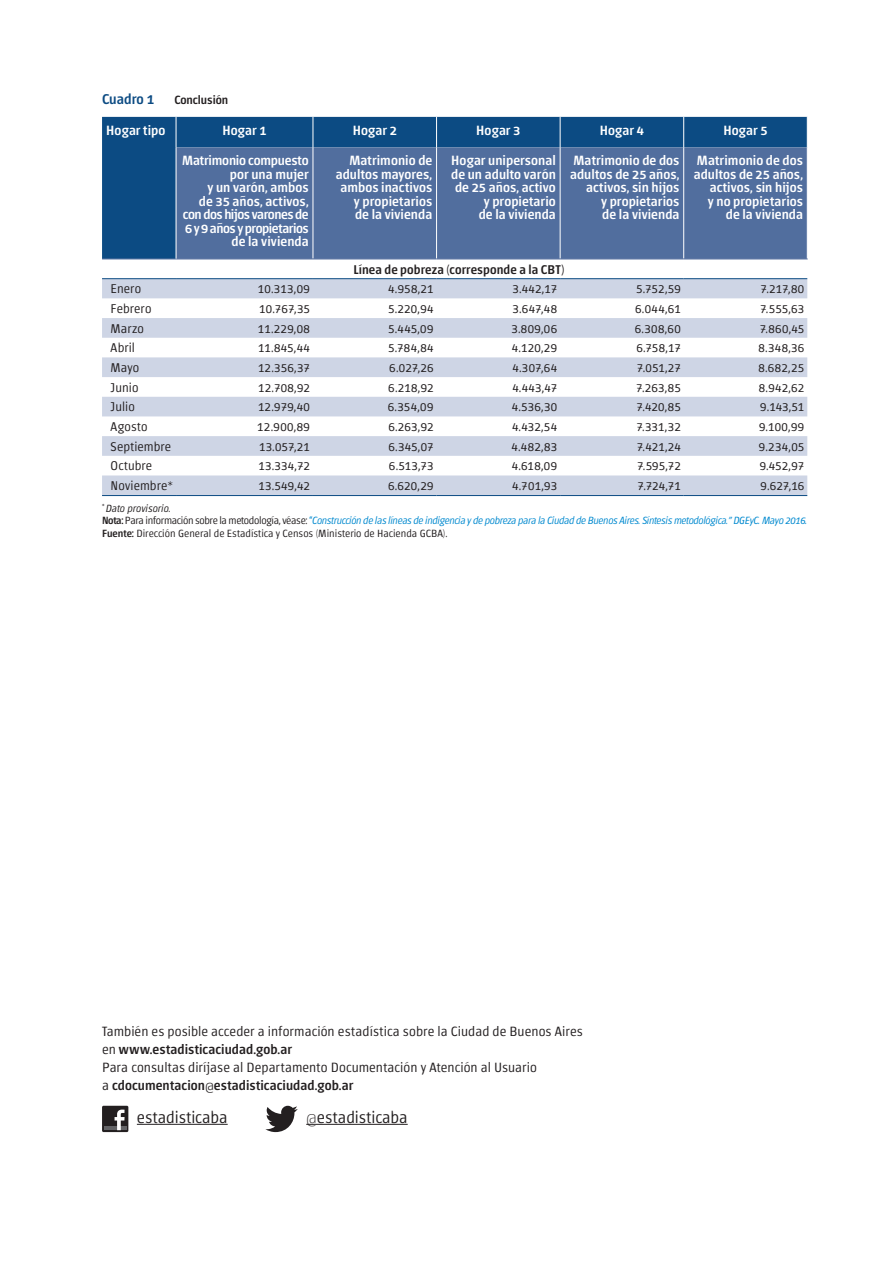
<style>
.page{position:relative;width:893px;height:1263px;background:#fff}
.page>*{position:absolute;margin:0;border:0;box-sizing:border-box;transform-origin:0 0}
.t1{font:300 16.5px "Chaco";color:#231f20}
.Titulos_continuación{font:500 14.25px "Chaco";color:#0c4b83}
.Cabezal{font:500 13.5px/13.5px "Chaco";letter-spacing:.005em;color:#fff;text-align:right}
.t2{font:300 13.5px/18px "Chaco";letter-spacing:.005em;color:#231f20}
.Datos{font:300 12.75px "Chaco";letter-spacing:.02em;color:#231f20}
.Datos-2{font:500 12.75px "Chaco";letter-spacing:.01em;color:#231f20}
.Titulos_continuación-2{font:500 12px "Chaco";color:#231f20}
.Fuente{font:italic 300 10.5px "Chaco";letter-spacing:-.03em;color:#0089cf}
.Fuente-2{font:300 10.5px "Chaco";color:#231f20}
.superindice{font:italic 300 10.5px "Chaco";color:#231f20}
.s1{font-weight:500;font-style:normal;color:#231f20}
.s2{font-style:normal;color:#231f20}
.s3{font-style:normal}
.s4{font-weight:500}
</style>
<div class="page">
<div style="left:102px;top:117px;width:705px;height:142px;background:#0c4b83"></div>
<div style="left:177px;top:147px;width:630px;height:112px;background:#516e9e"></div>
<svg style="left:102px;top:279px;width:705px;height:216px;fill:#ced5e5"></svg>
<hr style="left:313px;top:117px;width:1px;height:30px;background:#fff">
<hr style="left:436px;top:117px;width:1px;height:30px;background:#fff">
<hr style="left:560px;top:117px;width:1px;height:30px;background:#fff">
<hr style="left:683px;top:117px;width:1px;height:30px;background:#fff">
<hr style="left:313px;top:147px;width:1px;height:112px;background:#fff">
<hr style="left:436px;top:147px;width:1px;height:112px;background:#fff">
<hr style="left:560px;top:147px;width:1px;height:112px;background:#fff">
<hr style="left:683px;top:147px;width:1px;height:112px;background:#fff">
<hr style="left:102px;top:495px;width:74px;height:1px;background:#0c4b83">
<hr style="left:176px;top:495px;width:137px;height:1px;background:#0c4b83">
<hr style="left:313px;top:495px;width:124px;height:1px;background:#0c4b83">
<hr style="left:437px;top:495px;width:123px;height:1px;background:#0c4b83">
<hr style="left:560px;top:495px;width:124px;height:1px;background:#0c4b83">
<hr style="left:684px;top:495px;width:123px;height:1px;background:#0c4b83">
<hr style="left:102px;top:278px;width:74px;height:1px;background:#0c4b83">
<hr style="left:176px;top:278px;width:137px;height:1px;background:#0c4b83">
<hr style="left:313px;top:278px;width:124px;height:1px;background:#0c4b83">
<hr style="left:437px;top:278px;width:123px;height:1px;background:#0c4b83">
<hr style="left:560px;top:278px;width:124px;height:1px;background:#0c4b83">
<hr style="left:684px;top:278px;width:123px;height:1px;background:#0c4b83">
<hr style="left:102px;top:259px;width:74px;height:1px;background:#667ca8">
<hr style="left:176px;top:259px;width:137px;height:1px;background:#667ca8">
<hr style="left:313px;top:259px;width:124px;height:1px;background:#667ca8">
<hr style="left:437px;top:259px;width:123px;height:1px;background:#667ca8">
<hr style="left:560px;top:259px;width:124px;height:1px;background:#667ca8">
<hr style="left:684px;top:259px;width:124px;height:1px;background:#667ca8">
<hr style="left:176px;top:117px;width:1px;height:30px;background:#fff">
<hr style="left:176px;top:147px;width:1px;height:112px;background:#fff">
<hr style="left:137px;top:1124px;width:91px;height:1px;background:#231f20">
<div style="left:102px;top:1106px;width:26px;height:26px;background:#231f20;border-radius:2px"></div>
<hr style="left:104px;top:1126px;width:22px;height:4px;background:#636366">
<svg style="left:115px;top:1109px;width:10px;height:21px"></svg>
<hr style="left:306px;top:1124px;width:102px;height:1px;background:#231f20">
<svg style="left:265px;top:1106px;width:33px;height:26px"></svg>
<p class="Titulos_continuación" style="left:102px;top:93px;width:54px">Cuadro 1</p>
<p class="Titulos_continuación-2" style="left:174px;top:95px;width:56px">Conclusión</p>
<p class="Cabezal" style="left:106px;top:124px;width:61px">Hogar tipo</p>
<p class="Cabezal" style="left:222px;top:124px;width:46px">Hogar 1</p>
<p class="Cabezal" style="left:353px;top:124px;width:46px">Hogar 2</p>
<p class="Cabezal" style="left:476px;top:124px;width:46px">Hogar 3</p>
<p class="Cabezal" style="left:600px;top:124px;width:46px">Hogar 4</p>
<p class="Cabezal" style="left:723px;top:124px;width:46px">Hogar 5</p>
<p class="Cabezal" style="left:182px;top:155px;width:128px">Matrimonio compuesto por una mujer</p>
<p class="Cabezal" style="left:183px;top:182px;width:127px">y un varón, ambos<br>de 35 años, activos, con dos hijos varones de<br>6 y 9 años y propietarios de la vivienda</p>
<p class="Cabezal" style="left:336px;top:155px;width:98px">Matrimonio de adultos mayores, ambos inactivos</p>
<p class="Cabezal" style="left:354px;top:195px;width:80px">y propietarios</p>
<p class="Cabezal" style="left:355px;top:209px;width:79px">de la vivienda</p>
<p class="Cabezal" style="left:451px;top:155px;width:106px">Hogar unipersonal de un adulto varón de 25 años, activo y propietario</p>
<p class="Cabezal" style="left:479px;top:209px;width:79px">de la vivienda</p>
<p class="Cabezal" style="left:570px;top:155px;width:111px">Matrimonio de dos adultos de 25 años, activos, sin hijos</p>
<p class="Cabezal" style="left:601px;top:195px;width:80px">y propietarios</p>
<p class="Cabezal" style="left:602px;top:209px;width:79px">de la vivienda</p>
<p class="Cabezal" style="left:694px;top:155px;width:111px">Matrimonio de dos adultos de 25 años, activos, sin hijos<br>y no propietarios de la vivienda</p>
<p class="Datos-2" style="left:353px;top:263px;width:213px">Línea de pobreza (corresponde a la CBT)</p>
<p class="Datos" style="left:111px;top:283px;width:32px">Enero</p>
<p class="Datos" style="left:258px;top:283px;width:54px">10.313,09</p>
<p class="Datos" style="left:388px;top:283px;width:47px">4.958,21</p>
<p class="Datos" style="left:512px;top:283px;width:46px">3.442,17</p>
<p class="Datos" style="left:636px;top:283px;width:46px">5.752,59</p>
<p class="Datos" style="left:761px;top:283px;width:45px">7.217,80</p>
<p class="Datos" style="left:111px;top:303px;width:42px">Febrero</p>
<p class="Datos" style="left:259px;top:303px;width:52px">10.767,35</p>
<p class="Datos" style="left:388px;top:303px;width:47px">5.220,94</p>
<p class="Datos" style="left:513px;top:303px;width:46px">3.647,48</p>
<p class="Datos" style="left:635px;top:303px;width:47px">6.044,61</p>
<p class="Datos" style="left:760px;top:303px;width:46px">7.555,63</p>
<p class="Datos" style="left:111px;top:322px;width:35px">Marzo</p>
<p class="Datos" style="left:258px;top:322px;width:54px">11.229,08</p>
<p class="Datos" style="left:388px;top:322px;width:47px">5.445,09</p>
<p class="Datos" style="left:511px;top:322px;width:47px">3.809,06</p>
<p class="Datos" style="left:635px;top:322px;width:47px">6.308,60</p>
<p class="Datos" style="left:760px;top:322px;width:46px">7.860,45</p>
<p class="Datos" style="left:111px;top:342px;width:26px">Abril</p>
<p class="Datos" style="left:258px;top:342px;width:53px">11.845,44</p>
<p class="Datos" style="left:388px;top:342px;width:47px">5.784,84</p>
<p class="Datos" style="left:512px;top:342px;width:47px">4.120,29</p>
<p class="Datos" style="left:636px;top:342px;width:46px">6.758,17</p>
<p class="Datos" style="left:758px;top:342px;width:47px">8.348,36</p>
<p class="Datos" style="left:111px;top:362px;width:30px">Mayo</p>
<p class="Datos" style="left:258px;top:362px;width:53px">12.356,37</p>
<p class="Datos" style="left:389px;top:362px;width:46px">6.027,26</p>
<p class="Datos" style="left:512px;top:362px;width:46px">4.307,64</p>
<p class="Datos" style="left:637px;top:362px;width:45px">7.051,27</p>
<p class="Datos" style="left:758px;top:362px;width:47px">8.682,25</p>
<p class="Datos" style="left:111px;top:381px;width:29px">Junio</p>
<p class="Datos" style="left:258px;top:381px;width:53px">12.708,92</p>
<p class="Datos" style="left:388px;top:381px;width:47px">6.218,92</p>
<p class="Datos" style="left:512px;top:381px;width:46px">4.443,47</p>
<p class="Datos" style="left:636px;top:381px;width:46px">7.263,85</p>
<p class="Datos" style="left:759px;top:381px;width:47px">8.942,62</p>
<p class="Datos" style="left:111px;top:401px;width:26px">Julio</p>
<p class="Datos" style="left:258px;top:401px;width:53px">12.979,40</p>
<p class="Datos" style="left:388px;top:401px;width:47px">6.354,09</p>
<p class="Datos" style="left:512px;top:401px;width:47px">4.536,30</p>
<p class="Datos" style="left:637px;top:401px;width:46px">7.420,85</p>
<p class="Datos" style="left:760px;top:401px;width:45px">9.143,51</p>
<p class="Datos" style="left:111px;top:421px;width:39px">Agosto</p>
<p class="Datos" style="left:257px;top:421px;width:54px">12.900,89</p>
<p class="Datos" style="left:388px;top:421px;width:47px">6.263,92</p>
<p class="Datos" style="left:512px;top:421px;width:47px">4.432,54</p>
<p class="Datos" style="left:636px;top:421px;width:46px">7.331,32</p>
<p class="Datos" style="left:759px;top:421px;width:47px">9.100,99</p>
<p class="Datos" style="left:111px;top:440px;width:62px">Septiembre</p>
<p class="Datos" style="left:259px;top:440px;width:52px">13.057,21</p>
<p class="Datos" style="left:388px;top:440px;width:47px">6.345,07</p>
<p class="Datos" style="left:512px;top:440px;width:47px">4.482,83</p>
<p class="Datos" style="left:637px;top:440px;width:45px">7.421,24</p>
<p class="Datos" style="left:759px;top:440px;width:47px">9.234,05</p>
<p class="Datos" style="left:111px;top:460px;width:43px">Octubre</p>
<p class="Datos" style="left:258px;top:460px;width:53px">13.334,72</p>
<p class="Datos" style="left:389px;top:460px;width:46px">6.513,73</p>
<p class="Datos" style="left:512px;top:460px;width:47px">4.618,09</p>
<p class="Datos" style="left:637px;top:460px;width:45px">7.595,72</p>
<p class="Datos" style="left:760px;top:460px;width:46px">9.452,97</p>
<p class="Datos" style="left:111px;top:480px;width:64px">Noviembre*</p>
<p class="Datos" style="left:258px;top:480px;width:53px">13.549,42</p>
<p class="Datos" style="left:388px;top:480px;width:47px">6.620,29</p>
<p class="Datos" style="left:512px;top:480px;width:46px">4.701,93</p>
<p class="Datos" style="left:637px;top:480px;width:45px">7.724,71</p>
<p class="Datos" style="left:761px;top:480px;width:45px">9.627,16</p>
<p class="superindice" style="left:102px;top:503px;width:70px"><sup>*</sup> Dato provisorio.</p>
<p class="Fuente" style="left:102px;top:516px;width:707px"><span class="s1">Nota:</span> <span class="s2">Para información sobre la metodología, véase:</span> <span class="s3">“</span>Construcción de las líneas de indigencia y de pobreza para la Ciudad de Buenos Aires. Síntesis metodológica.” DGEyC. Mayo 2016.</p>
<p class="Fuente-2" style="left:102px;top:529px;width:347px"><span class="s4">Fuente:</span> Dirección General de Estadística y Censos (Ministerio de Hacienda GCBA).</p>
<p class="t2" style="left:102px;top:1023px;width:482px">También es posible acceder a información estadística sobre la Ciudad de Buenos Aires en <span class="s4">www.estadisticaciudad.gob.ar<br></span>Para consultas diríjase al Departamento Documentación y Atención al Usuario<br>a <span class="s4">cdocumentacion@estadisticaciudad.gob.ar</span></p>
<p class="t1" style="left:137px;top:1109px;width:92px">estadisticaba</p>
<p class="t1" style="left:306px;top:1109px;width:103px">@estadisticaba</p>
</div>
